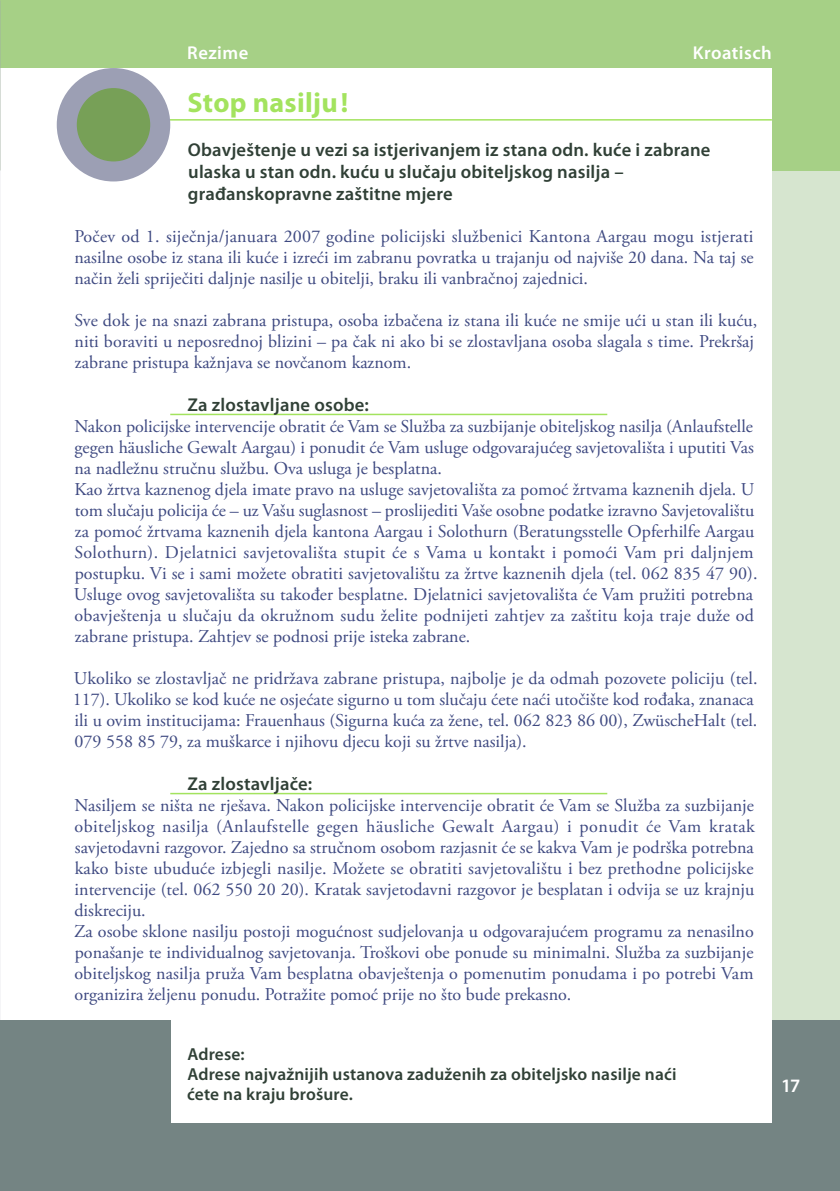
<style>
.page{position:relative;width:840px;height:1191px;background:#fff}
.page>*{position:absolute;margin:0;border:0;box-sizing:border-box;transform-origin:0 0}
.t1{font:700 28px "Myriad Pro";letter-spacing:.01em;color:#a3e35e}
.t2{font:600 19px "Myriad Pro";color:#fff}
.t3{font:600 18.6px/22px "Myriad Pro";letter-spacing:.01em;color:#304036}
.t4{font:600 18.6px "Myriad Pro";letter-spacing:.025em;color:#fff}
.t5{font:18px/21px "Adobe Garamond Pro";color:#3e4981}
.t6{font:600 17.4px/20px "Myriad Pro";letter-spacing:.01em;color:#304036}
</style>
<div class="page">
<div style="left:0;top:0;width:839px;height:1191px;background:#d6e5cf"></div>
<div style="left:0;top:0;width:839px;height:170px;background:#a6d086"></div>
<div style="left:0;top:1020px;width:839px;height:171px;background:#748483"></div>
<div style="left:0;top:68px;width:771px;height:1055px;background:#fff"></div>
<hr style="left:102px;top:119px;width:669px;height:2px;background:#a3e35e">
<svg style="left:67px;top:78px;width:93px;height:93px;fill:#77a057"></svg>
<div style="left:57px;top:68px;width:113px;height:113px;border:20px solid #9c9fb4;border-radius:50%"></div>
<div style="left:0;top:1020px;width:170px;height:171px;background:#748483"></div>
<hr style="left:170px;top:414px;width:437px;height:1px;background:#a3e35e">
<hr style="left:170px;top:793px;width:437px;height:1px;background:#a3e35e">
<p class="t4" style="left:187px;top:41px;width:63px">Rezime</p>
<p class="t4" style="left:692px;top:41px;width:80px">Kroatisch</p>
<h1 class="t1" style="left:187px;top:84px;width:162px">Stop nasilju!</h1>
<p class="t3" style="left:188px;top:138px;width:524px">Obavještenje u vezi sa istjerivanjem iz stana odn. kuće i zabrane ulaska u stan odn. kuću u slučaju obiteljskog nasilja – građanskopravne zaštitne mjere</p>
<p class="t5" style="left:74px;top:226px;width:680px;text-align:justify">Počev od 1. siječnja/januara 2007 godine policijski službenici Kantona Aargau mogu istjerati nasilne osobe iz stana ili kuće i izreći im zabranu povratka u trajanju od najviše 20 dana. Na taj se način želi spriječiti daljnje nasilje u obitelji, braku ili vanbračnoj zajednici.</p>
<p class="t5" style="left:74px;top:310px;width:684px">Sve dok je na snazi zabrana pristupa, osoba izbačena iz stana ili kuće ne smije ući u stan ili kuću, niti boraviti u neposrednoj blizini – pa čak ni ako bi se zlostavljana osoba slagala s time. Prekršaj zabrane pristupa kažnjava se novčanom kaznom.</p>
<p class="t3" style="left:187px;top:393px;width:183px">Za zlostavljane osobe:</p>
<p class="t5" style="left:74px;top:416px;width:684px">Nakon policijske intervencije obratit će Vam se Služba za suzbijanje obiteljskog nasilja (Anlaufstelle gegen häusliche Gewalt Aargau) i ponudit će Vam usluge odgovarajućeg savjetovališta i uputiti Vas na nadležnu stručnu službu. Ova usluga je besplatna.<br>Kao žrtva kaznenog djela imate pravo na usluge savjetovališta za pomoć žrtvama kaznenih djela. U tom slučaju policija će – uz Vašu suglasnost – proslijediti Vaše osobne podatke izravno Savjetovalištu za pomoć žrtvama kaznenih djela kantona Aargau i Solothurn (Beratungsstelle Opferhilfe Aargau Solothurn). Djelatnici savjetovališta stupit će s Vama u kontakt i pomoći Vam pri daljnjem postupku. Vi se i sami možete obratiti savjetovalištu za žrtve kaznenih djela (tel. 062 835 47 90).<br>Usluge ovog savjetovališta su također besplatne. Djelatnici savjetovališta će Vam pružiti potrebna obavještenja u slučaju da okružnom sudu želite podnijeti zahtjev za zaštitu koja traje duže od zabrane pristupa. Zahtjev se podnosi prije isteka zabrane.</p>
<p class="t5" style="left:73px;top:668px;width:686px">Ukoliko se zlostavljač ne pridržava zabrane pristupa, najbolje je da odmah pozovete policiju (tel.<br>117). Ukoliko se kod kuće ne osjećate sigurno u tom slučaju ćete naći utočište kod rođaka, znanaca ili u ovim institucijama: Frauenhaus (Sigurna kuća za žene, tel. 062 823 86 00), ZwüscheHalt (tel.<br>079 558 85 79, za muškarce i njihovu djecu koji su žrtve nasilja).</p>
<p class="t3" style="left:187px;top:772px;width:126px">Za zlostavljače:</p>
<p class="t5" style="left:74px;top:795px;width:682px">Nasiljem se ništa ne rješava. Nakon policijske intervencije obratit će Vam se Služba za suzbijanje obiteljskog nasilja (Anlaufstelle gegen häusliche Gewalt Aargau) i ponudit će Vam kratak savjetodavni razgovor. Zajedno sa stručnom osobom razjasnit će se kakva Vam je podrška potrebna kako biste ubuduće izbjegli nasilje. Možete se obratiti savjetovalištu i bez prethodne policijske intervencije (tel. 062 550 20 20). Kratak savjetodavni razgovor je besplatan i odvija se uz krajnju diskreciju.<br>Za osobe sklone nasilju postoji mogućnost sudjelovanja u odgovarajućem programu za nenasilno ponašanje te individualnog savjetovanja. Troškovi obe ponude su minimalni. Služba za suzbijanje obiteljskog nasilja pruža Vam besplatna obavještenja o pomenutim ponudama i po potrebi Vam organizira željenu ponudu. Potražite pomoć prije no što bude prekasno.</p>
<p class="t6" style="left:187px;top:1043px;width:490px">Adrese:<br>Adrese najvažnijih ustanova zaduženih za obiteljsko nasilje naći ćete na kraju brošure.</p>
<p class="t2" style="left:780px;top:1073px;width:21px">17</p>
</div>
